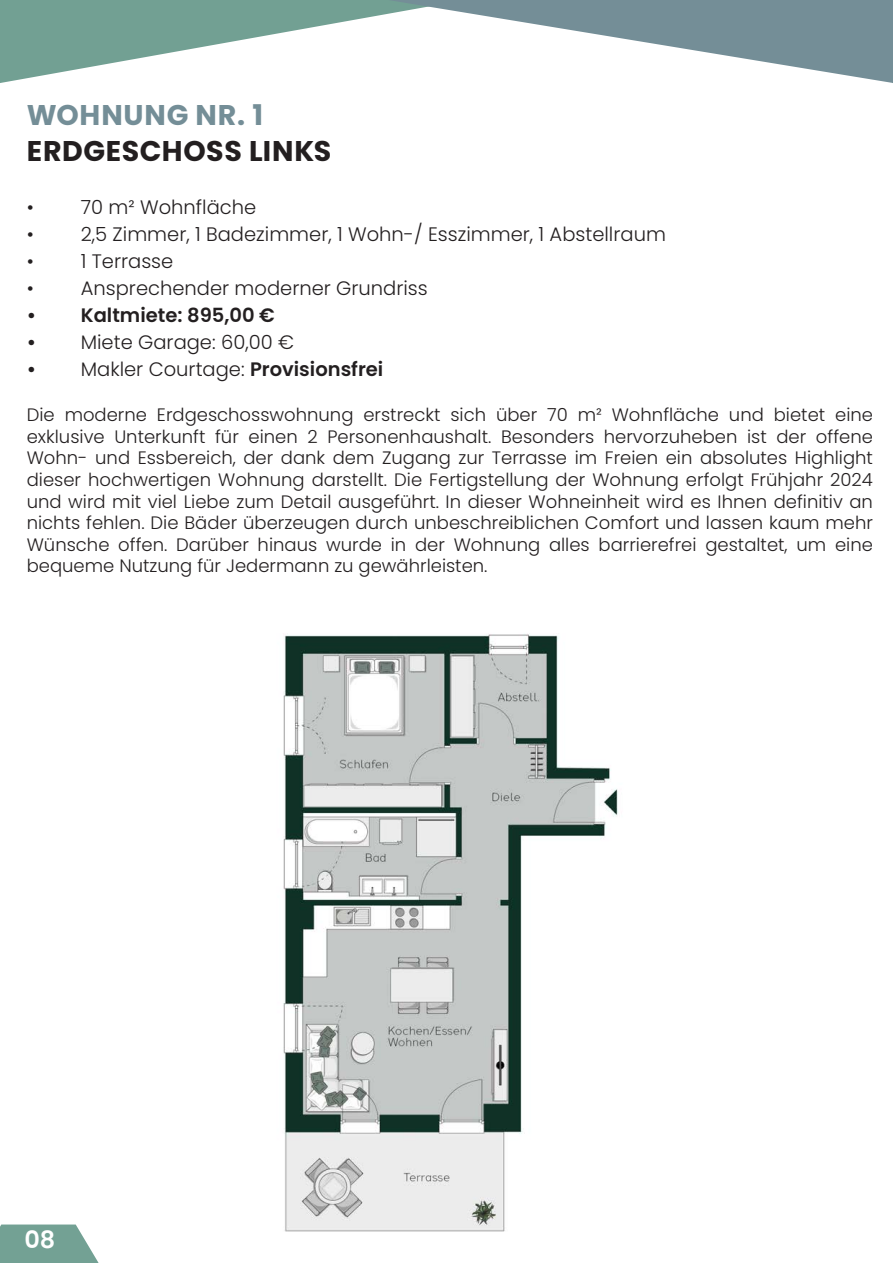
<style>
.page{position:relative;width:893px;height:1263px;background:#fff}
.page>*{position:absolute;margin:0;border:0;box-sizing:border-box;transform-origin:0 0}
.t1{font:700 28.5px "Poppins";letter-spacing:.02em;color:#231f20}
.t2{font:700 28.5px "Poppins";letter-spacing:.03em;color:#748e97}
.t3{font:600 24px "Poppins";color:#fff}
.t4{font:300 19.5px "Poppins";color:#231f20}
.t5{font:600 19.5px "Poppins";color:#231f20}
.t6{font:300 18px/21.6px "Poppins";color:#231f20;text-align:justify}
.s1{font-weight:600}
.s2{font-weight:300}
</style>
<div class="page">
<svg style="left:0;top:0;width:893px;height:83px"></svg>
<img style="left:283px;top:633px;width:335px;height:599px">
<svg style="left:0;top:1224px;width:99px;height:39px;background:#85ada2"></svg>
<h1 class="t2" style="left:27px;top:98px;width:238px">WOHNUNG NR. 1</h1>
<h1 class="t1" style="left:27px;top:134px;width:306px">ERDGESCHOSS LINKS</h1>
<p class="t4" style="left:27px;top:196px;width:9px">•</p>
<p class="t4" style="left:81px;top:196px;width:177px">70 m² Wohnfläche</p>
<p class="t4" style="left:27px;top:223px;width:9px">•</p>
<p class="t4" style="left:81px;top:223px;width:587px">2,5 Zimmer, 1 Badezimmer, 1 Wohn-/ Esszimmer, 1 Abstellraum</p>
<p class="t4" style="left:27px;top:250px;width:9px">•</p>
<p class="t4" style="left:81px;top:250px;width:94px">1 Terrasse</p>
<p class="t4" style="left:27px;top:277px;width:9px">•</p>
<p class="t4" style="left:81px;top:277px;width:349px">Ansprechender moderner Grundriss</p>
<p class="t5" style="left:27px;top:305px;width:250px">• Kaltmiete: 895,00 €</p>
<p class="t4" style="left:27px;top:331px;width:269px"><span class="s1">•</span> Miete Garage: 60,00 €</p>
<p class="t5" style="left:27px;top:359px;width:358px">• <span class="s2">Makler Courtage:</span> Provisionsfrei</p>
<p class="t6" style="left:27px;top:404px;width:848px">Die moderne Erdgeschosswohnung erstreckt sich über 70 m² Wohnfläche und bietet eine exklusive Unterkunft für einen 2 Personenhaushalt. Besonders hervorzuheben ist der offene Wohn- und Essbereich, der dank dem Zugang zur Terrasse im Freien ein absolutes Highlight dieser hochwertigen Wohnung darstellt. Die Fertigstellung der Wohnung erfolgt Frühjahr 2024 und wird mit viel Liebe zum Detail ausgeführt. In dieser Wohneinheit wird es Ihnen definitiv an nichts fehlen. Die Bäder überzeugen durch unbeschreiblichen Comfort und lassen kaum mehr Wünsche offen. Darüber hinaus wurde in der Wohnung alles barrierefrei gestaltet, um eine bequeme Nutzung für Jedermann zu gewährleisten.</p>
<h2 class="t3" style="left:25px;top:1226px;width:32px">08</h2>
</div>
